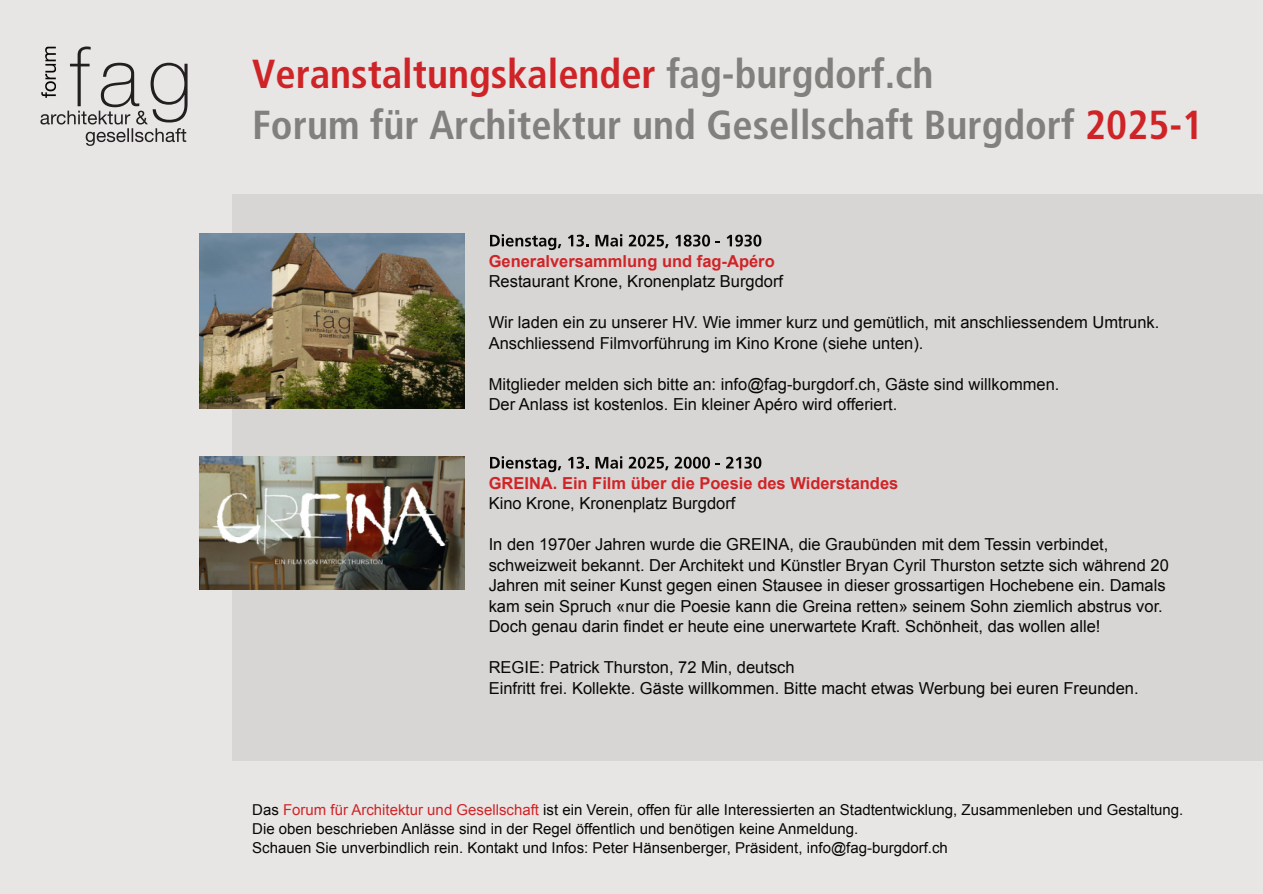
<style>
.page{position:relative;width:1263px;height:894px;background:#fff}
.page>*{position:absolute;margin:0;border:0;box-sizing:border-box;transform-origin:0 0}
.t1{font:700 condensed 40.5px/51px "Frutiger";color:#81807f}
.t2{font:16.5px/20.4px "Arial";color:#080704}
.t3{font:700 16.5px "Arial";color:#d02427}
.t4{font:15px/18.6px "Arial";color:#080704}
.s1{color:#cf2427}
.s2{color:#82807d}
.s3{color:#d02427}
</style>
<div class="page">
<div style="left:0;top:0;width:1263px;height:194px;background:#e7e6e5"></div>
<div style="left:0;top:760px;width:1263px;height:133px;background:#e7e6e5"></div>
<div style="left:0;top:131px;width:234px;height:762px;background:#e7e6e5"></div>
<div style="left:232px;top:194px;width:1031px;height:566px;background:#d8d6d5"></div>
<svg style="left:40px;top:46px;width:148px;height:100px"></svg>
<img style="left:200px;top:234px;width:264px;height:174px">
<img style="left:306px;top:308px;width:44px;height:31px">
<img style="left:200px;top:456px;width:264px;height:133px">
<svg style="left:490px;top:234px;width:71px;height:16px"></svg>
<svg style="left:568px;top:234px;width:20px;height:12px"></svg>
<svg style="left:595px;top:234px;width:27px;height:12px"></svg>
<svg style="left:629px;top:234px;width:40px;height:14px"></svg>
<svg style="left:675px;top:234px;width:35px;height:12px"></svg>
<svg style="left:727px;top:234px;width:34px;height:12px"></svg>
<svg style="left:490px;top:456px;width:71px;height:16px"></svg>
<svg style="left:568px;top:456px;width:20px;height:12px"></svg>
<svg style="left:595px;top:456px;width:27px;height:12px"></svg>
<svg style="left:629px;top:456px;width:40px;height:14px"></svg>
<svg style="left:675px;top:456px;width:35px;height:12px"></svg>
<svg style="left:726px;top:456px;width:35px;height:12px"></svg>
<h1 class="t1" style="left:252px;top:52px;width:952px"><span class="s1">Veranstaltungskalender</span> <span class="s2">fag-burgdorf.ch<br></span>Forum für Architektur und Gesellschaft Burgdorf <span class="s1">2025-1</span></h1>
<p class="t3" style="left:489px;top:255px;width:288px">Generalversammlung und fag-Apéro</p>
<p class="t2" style="left:489px;top:273px;width:296px">Restaurant Krone, Kronenplatz Burgdorf</p>
<p class="t2" style="left:489px;top:313px;width:672px">Wir laden ein zu unserer HV. Wie immer kurz und gemütlich, mit anschliessendem Umtrunk.<br>Anschliessend Filmvorführung im Kino Krone (siehe unten).</p>
<p class="t2" style="left:489px;top:375px;width:572px">Mitglieder melden sich bitte an: info@fag-burgdorf.ch, Gäste sind willkommen.<br>Der Anlass ist kostenlos. Ein kleiner Apéro wird offeriert.</p>
<p class="t3" style="left:489px;top:476px;width:411px">GREINA. Ein Film über die Poesie des Widerstandes</p>
<p class="t2" style="left:489px;top:494px;width:248px">Kino Krone, Kronenplatz Burgdorf</p>
<p class="t2" style="left:489px;top:535px;width:682px">In den 1970er Jahren wurde die GREINA, die Graubünden mit dem Tessin verbindet, schweizweit bekannt. Der Architekt und Künstler Bryan Cyril Thurston setzte sich während 20<br>Jahren mit seiner Kunst gegen einen Stausee in dieser grossartigen Hochebene ein. Damals kam sein Spruch «nur die Poesie kann die Greina retten» seinem Sohn ziemlich abstrus vor.<br>Doch genau darin findet er heute eine unerwartete Kraft. Schönheit, das wollen alle!</p>
<p class="t2" style="left:489px;top:658px;width:651px">REGIE: Patrick Thurston, 72 Min, deutsch<br>Einfritt frei. Kollekte. Gäste willkommen. Bitte macht etwas Werbung bei euren Freunden.</p>
<p class="t4" style="left:252px;top:801px;width:933px">Das <span class="s3">Forum für Architektur und Gesellschaft</span> ist ein Verein, offen für alle Interessierten an Stadtentwicklung, Zusammenleben und Gestaltung.<br>Die oben beschrieben Anlässe sind in der Regel öffentlich und benötigen keine Anmeldung.<br>Schauen Sie unverbindlich rein. Kontakt und Infos: Peter Hänsenberger, Präsident, info@fag-burgdorf.ch</p>
</div>
